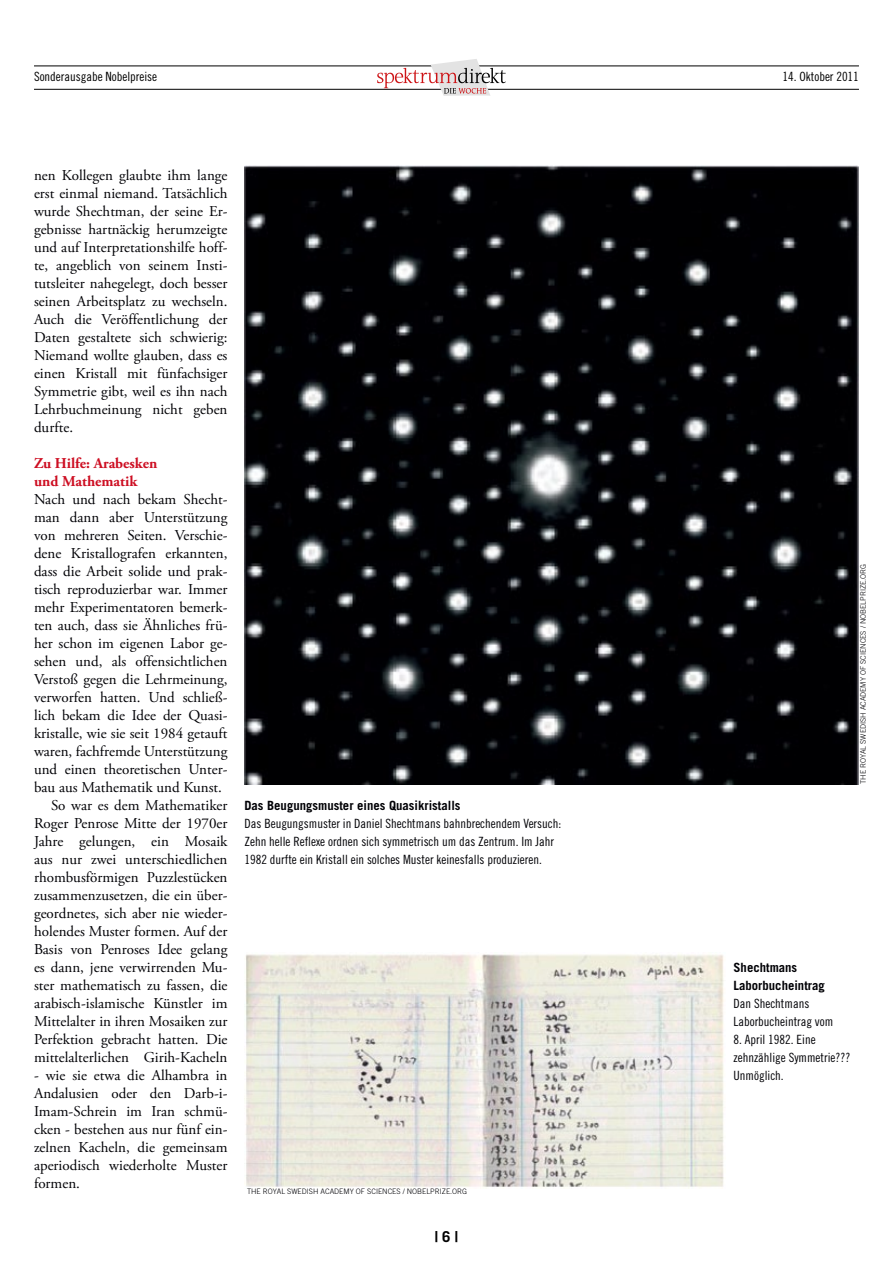
<style>
.page{position:relative;width:893px;height:1263px;background:#fff}
.page>*{position:absolute;margin:0;border:0;box-sizing:border-box;transform-origin:0 0}
.t1{font:15px/18px "Adobe Garamond Pro";color:#010005;text-align:justify}
.t2{font:700 15px/18px "Adobe Garamond Pro";color:#cd0e22}
.t3{font:700 15px "Trade Gothic";color:#000}
.t4{font:12.75px/18px "Trade Gothic Cond Eighteen";color:#010005}
.t5{font:700 12.75px/18px "Trade Gothic";color:#010005}
.t6{font:12.75px "Trade Gothic Cond Eighteen";color:#000}
.t7{font:300 7.5px "Trade Gothic";color:#010005}
</style>
<div class="page">
<hr style="left:34px;top:66px;width:825px;height:1px;background:#000">
<hr style="left:34px;top:89px;width:825px;height:1px;background:#000">
<svg style="left:377px;top:59px;width:129px;height:37px"></svg>
<img style="left:244px;top:165px;width:615px;height:619px">
<img style="left:244px;top:954px;width:480px;height:233px">
<p class="t6" style="left:34px;top:69px;width:125px">Sonderausgabe Nobelpreise</p>
<p class="t6" style="left:782px;top:69px;width:78px">14. Oktober 2011</p>
<p class="t1" style="left:34px;top:167px;width:195px">nen Kollegen glaubte ihm lange erst einmal niemand. Tatsächlich wurde Shechtman, der seine Er&shy;gebnisse hartnäckig herumzeigte und auf Interpretationshilfe hoff&shy;te, angeblich von seinem Insti&shy;tutsleiter nahegelegt, doch besser seinen Arbeitsplatz zu wechseln.<br>Auch die Veröffentlichung der Daten gestaltete sich schwierig:<br>Niemand wollte glauben, dass es einen Kristall mit fünfachsiger Symmetrie gibt, weil es ihn nach Lehrbuchmeinung nicht geben durfte.</p>
<p class="t2" style="left:34px;top:455px;width:125px">Zu Hilfe: Arabesken und Mathematik</p>
<p class="t1" style="left:34px;top:491px;width:195px">Nach und nach bekam Shecht-</p>
<p class="t1" style="left:34px;top:509px;width:195px">man dann aber Unterstützung</p>
<p class="t1" style="left:34px;top:527px;width:195px">von mehreren Seiten. Verschie-</p>
<p class="t1" style="left:34px;top:545px;width:195px">dene Kristallografen erkannten,</p>
<p class="t1" style="left:34px;top:563px;width:195px">dass die Arbeit solide und prak-</p>
<p class="t1" style="left:34px;top:581px;width:195px">tisch reproduzierbar war. Immer</p>
<p class="t1" style="left:34px;top:599px;width:195px">mehr Experimentatoren bemerk-</p>
<p class="t1" style="left:34px;top:617px;width:195px">ten auch, dass sie Ähnliches frü-</p>
<p class="t1" style="left:34px;top:635px;width:195px">her schon im eigenen Labor ge-</p>
<p class="t1" style="left:34px;top:653px;width:195px">sehen und, als offensichtlichen</p>
<p class="t1" style="left:34px;top:671px;width:195px">Verstoß gegen die Lehrmeinung,</p>
<p class="t1" style="left:34px;top:689px;width:195px">verworfen hatten. Und schließ-</p>
<p class="t1" style="left:34px;top:707px;width:195px">lich bekam die Idee der Quasi-</p>
<p class="t1" style="left:34px;top:725px;width:195px">kristalle, wie sie seit 1984 getauft</p>
<p class="t1" style="left:34px;top:743px;width:195px">waren, fachfremde Unterstützung</p>
<p class="t1" style="left:34px;top:761px;width:195px">und einen theoretischen Unter-</p>
<p class="t1" style="left:34px;top:779px;width:189px">bau aus Mathematik und Kunst.</p>
<p class="t1" style="left:51px;top:797px;width:178px">So war es dem Mathematiker</p>
<p class="t1" style="left:34px;top:815px;width:195px">Roger Penrose Mitte der 1970er</p>
<p class="t1" style="left:34px;top:833px;width:195px">Jahre gelungen, ein Mosaik</p>
<p class="t1" style="left:34px;top:851px;width:195px">aus nur zwei unterschiedlichen</p>
<p class="t1" style="left:34px;top:869px;width:195px">rhombusförmigen Puzzlestücken</p>
<p class="t1" style="left:34px;top:887px;width:195px">zusammenzusetzen, die ein über-</p>
<p class="t1" style="left:34px;top:905px;width:195px">geordnetes, sich aber nie wieder-</p>
<p class="t1" style="left:34px;top:923px;width:195px">holendes Muster formen. Auf der</p>
<p class="t1" style="left:34px;top:941px;width:195px">Basis von Penroses Idee gelang</p>
<p class="t1" style="left:34px;top:959px;width:195px">es dann, jene verwirrenden Mu-</p>
<p class="t1" style="left:34px;top:977px;width:195px">ster mathematisch zu fassen, die</p>
<p class="t1" style="left:34px;top:995px;width:195px">arabisch-islamische Künstler im</p>
<p class="t1" style="left:34px;top:1013px;width:195px">Mittelalter in ihren Mosaiken zur</p>
<p class="t1" style="left:34px;top:1031px;width:195px">Perfektion gebracht hatten. Die</p>
<p class="t1" style="left:34px;top:1049px;width:195px">mittelalterlichen Girih-Kacheln</p>
<p class="t1" style="left:34px;top:1067px;width:195px">- wie sie etwa die Alhambra in Andalusien oder den Darb-i-Imam-Schrein im Iran schmü&shy;cken - bestehen aus nur fünf ein&shy;zelnen Kacheln, die gemeinsam aperiodisch wiederholte Muster formen.</p>
<p class="t5" style="left:244px;top:796px;width:218px">Das Beugungsmuster eines Quasikristalls</p>
<p class="t4" style="left:244px;top:814px;width:318px">Das Beugungsmuster in Daniel Shechtmans bahnbrechendem Versuch:<br>Zehn helle Reflexe ordnen sich symmetrisch um das Zentrum. Im Jahr<br>1982 durfte ein Kristall ein solches Muster keinesfalls produzieren.</p>
<p class="t7" style="left:247px;top:1187px;width:6px">THE</p>
<p class="t7" style="left:263px;top:1187px;width:34px">ROYAL SWEDISH</p>
<p class="t7" style="left:321px;top:1187px;width:115px">ACADEMY OF SCIENCES / NOBELPRIZE</p>
<p class="t7" style="left:450px;top:1187px;width:19px">.ORG</p>
<p class="t3" style="left:435px;top:1227px;width:25px">| 6 |</p>
<p class="t7" style="left:859px;top:784px;width:222px;rotate:-90deg">THE ROYAL SWEDISH ACADEMY OF SCIENCES / NOBELPRIZE.ORG</p>
<p class="t5" style="left:733px;top:958px;width:93px">Shechtmans<br>Laborbucheintrag</p>
<p class="t4" style="left:733px;top:994px;width:101px">Dan Shechtmans<br>Laborbucheintrag vom</p>
<p class="t4" style="left:733px;top:1030px;width:118px">8. April 1982. Eine zehnzählige Symmetrie???<br>Unmöglich.</p>
</div>
